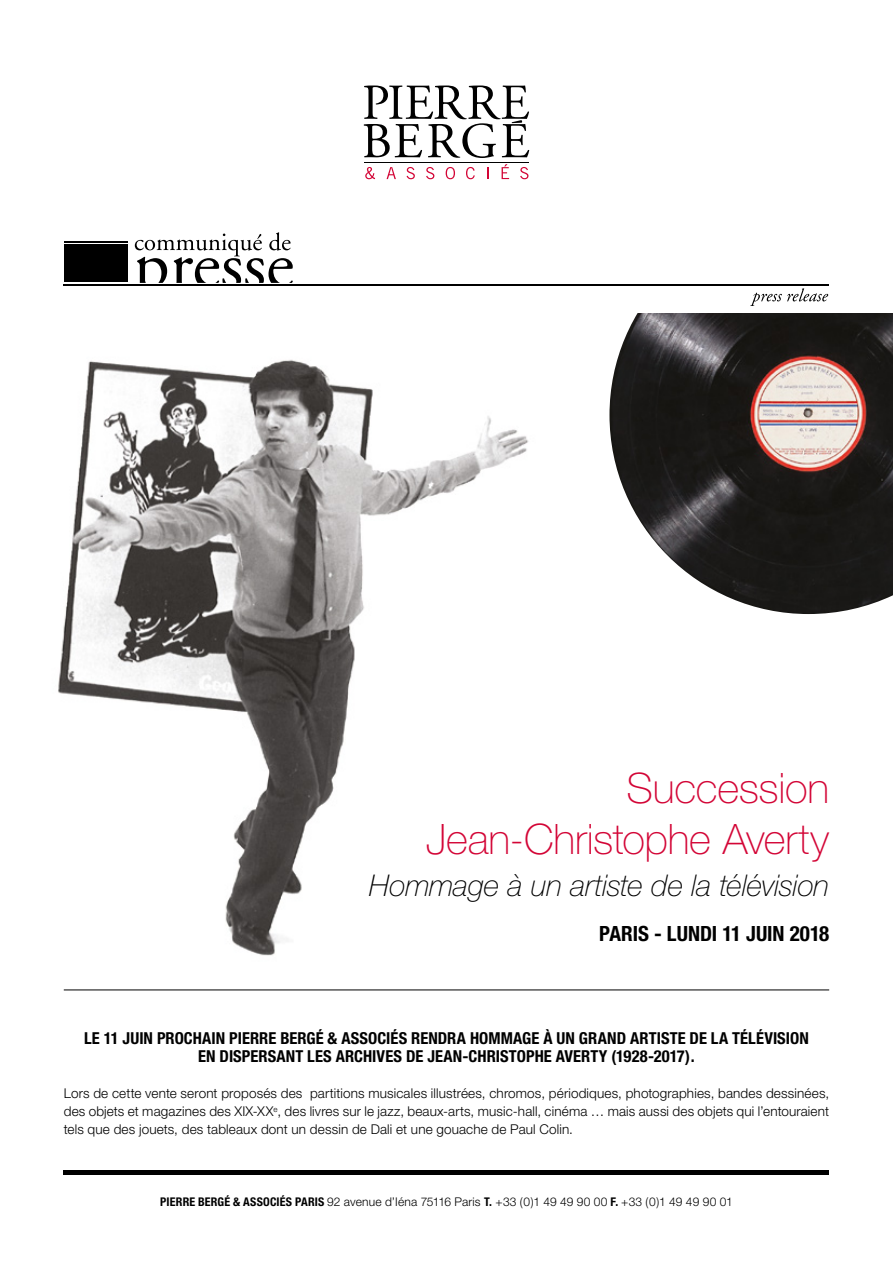
<style>
.page{position:relative;width:893px;height:1263px;background:#fff}
.page>*{position:absolute;margin:0;border:0;box-sizing:border-box;transform-origin:0 0}
.t1{font:100 42px/51px "Helvetica Neue";letter-spacing:-.005em;color:#d30536;text-align:right}
.t2{font:italic 100 30px "Helvetica Neue";letter-spacing:-.005em;color:#000}
.t3{font:700 condensed 21px "Helvetica Neue";color:#000}
.t4{font:700 condensed 16.5px/18px "Helvetica Neue";letter-spacing:.005em;color:#000}
.t5{font:300 13.5px/18px "Helvetica Neue";letter-spacing:.01em;color:#000;text-align:justify}
.t6{font:300 12px "Helvetica Neue";letter-spacing:.01em;color:#000}
.s1{font-weight:700;font-stretch:condensed}
</style>
<div class="page">
<img style="left:58px;top:359px;width:504px;height:632px">
<img style="left:609px;top:313px;width:284px;height:301px">
<div style="left:64px;top:1170px;width:765px;height:5px;background:#000"></div>
<svg style="left:364px;top:86px;width:165px;height:72px"></svg>
<svg style="left:365px;top:167px;width:10px;height:12px"></svg>
<svg style="left:387px;top:167px;width:9px;height:12px"></svg>
<svg style="left:407px;top:167px;width:8px;height:12px"></svg>
<svg style="left:426px;top:167px;width:8px;height:12px"></svg>
<svg style="left:446px;top:167px;width:9px;height:12px"></svg>
<svg style="left:466px;top:167px;width:9px;height:12px"></svg>
<svg style="left:487px;top:167px;width:1px;height:12px"></svg>
<svg style="left:502px;top:164px;width:7px;height:15px"></svg>
<svg style="left:520px;top:167px;width:8px;height:12px"></svg>
<hr style="left:364px;top:162px;width:165px;height:1px;background:#000">
<div style="left:64px;top:245px;width:64px;height:37px;background:#000"></div>
<hr style="left:64px;top:242px;width:64px;height:1px;background:#000">
<hr style="left:64px;top:284px;width:765px;height:1px;background:#000">
<svg style="left:750px;top:288px;width:78px;height:18px"></svg>
<svg style="left:135px;top:232px;width:158px;height:51px"></svg>
<hr style="left:64px;top:990px;width:765px;height:1px;background:#000">
<h1 class="t1" style="left:426px;top:763px;width:404px">Succession<br>Jean-Christophe Averty</h1>
<h2 class="t2" style="left:369px;top:868px;width:461px">Hommage à un artiste de la télévision</h2>
<h3 class="t3" style="left:599px;top:921px;width:231px">PARIS - LUNDI 11 JUIN 2018</h3>
<p class="t4" style="left:198px;top:1029px;width:612px;text-indent:82px">BERGÉ &amp; ASSOCIÉS RENDRA HOMMAGE À UN GRAND ARTISTE DE LA TÉLÉVISION<br>EN DISPERSANT LES ARCHIVES DE JEAN-CHRISTOPHE AVERTY (1928-2017).</p>
<p class="t5" style="left:64px;top:1084px;width:767px">Lors de cette vente seront proposés des partitions musicales illustrées, chromos, périodiques, photographies, bandes dessinées, des objets et magazines des XIX-XX<sup>e</sup>, des livres sur le jazz, beaux-arts, music-hall, cinéma … mais aussi des objets qui l’entouraient tels que des jouets, des tableaux dont un dessin de Dali et une gouache de Paul Colin.</p>
<p class="t4" style="left:84px;top:1029px;width:154px">LE 11 JUIN PROCHAIN PIERRE</p>
<p class="t6" style="left:160px;top:1194px;width:574px"><span class="s1">PIERRE BERGÉ &amp; ASSOCIÉS PARIS</span> 92 avenue d’Iéna 75116 Paris <span class="s1">T.</span> +33 (0)1 49 49 90 00 <span class="s1">F.</span> +33 (0)1 49 49 90 01</p>
</div>
